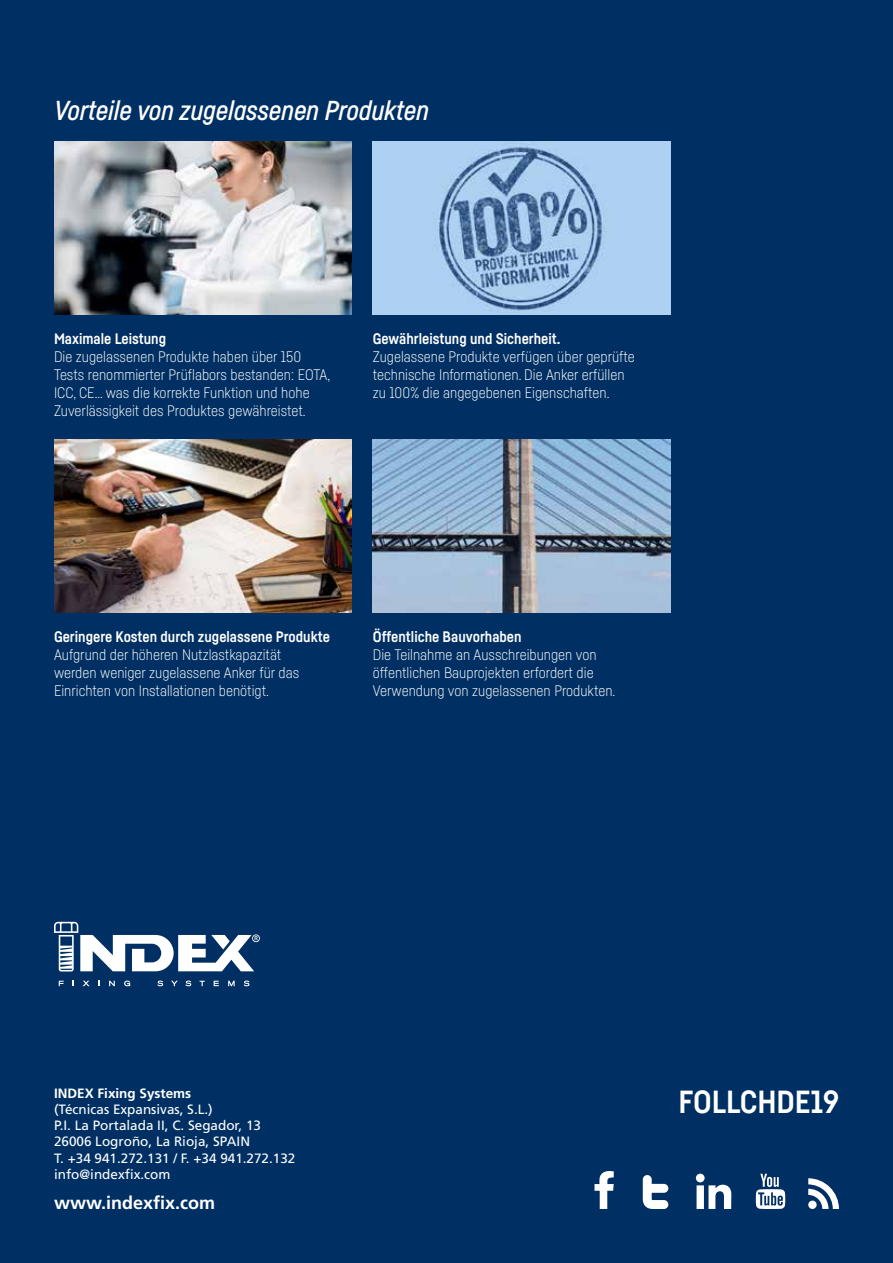
<style>
.page{position:relative;width:893px;height:1263px;background:#003063}
.page>*{position:absolute;margin:0;border:0;box-sizing:border-box;transform-origin:0 0}
.t1{font:700 31.5px "Fabrikat";letter-spacing:-.005em;color:#fff}
.t2{font:italic 500 27px "Fabrikat";letter-spacing:-.01em;color:#fff}
.t3{font:700 18px "Frutiger LT Std";color:#fff}
.t4{font:300 15px/18px "Fabrikat";color:#fff}
.t5{font:700 15px "Fabrikat";color:#fff}
.t6{font:13.5px/16.2px "Frutiger LT Std";color:#fff}
.t7{font:700 13.5px "Frutiger LT Std";color:#fff}
</style>
<div class="page">
<svg style="left:54px;top:922px;width:206px;height:49px"></svg>
<svg style="left:59px;top:981px;width:5px;height:5px"></svg>
<svg style="left:83px;top:981px;width:7px;height:5px"></svg>
<svg style="left:109px;top:981px;width:6px;height:5px"></svg>
<svg style="left:124px;top:980px;width:6px;height:6px"></svg>
<svg style="left:157px;top:980px;width:6px;height:6px"></svg>
<svg style="left:171px;top:981px;width:7px;height:5px"></svg>
<svg style="left:185px;top:980px;width:6px;height:6px"></svg>
<svg style="left:200px;top:981px;width:5px;height:5px"></svg>
<svg style="left:214px;top:981px;width:5px;height:5px"></svg>
<svg style="left:228px;top:981px;width:7px;height:5px"></svg>
<svg style="left:244px;top:980px;width:5px;height:6px"></svg>
<svg style="left:594px;top:1171px;width:20px;height:38px"></svg>
<svg style="left:696px;top:1174px;width:35px;height:35px"></svg>
<svg style="left:808px;top:1178px;width:31px;height:31px"></svg>
<svg style="left:643px;top:1175px;width:25px;height:34px"></svg>
<svg style="left:756px;top:1174px;width:29px;height:35px"></svg>
<img style="left:373px;top:142px;width:297px;height:172px">
<img style="left:54px;top:440px;width:297px;height:172px">
<img style="left:54px;top:142px;width:297px;height:172px">
<img style="left:373px;top:440px;width:297px;height:172px">
<h2 class="t2" style="left:54px;top:94px;width:377px">Vorteile von zugelassenen Produkten</h2>
<p class="t5" style="left:54px;top:330px;width:114px">Maximale Leistung</p>
<p class="t4" style="left:54px;top:347px;width:278px">Die zugelassenen Produkte haben über 150<br>Tests renommierter Prüflabors bestanden: EOTA, ICC, CE... was die korrekte Funktion und hohe Zuverlässigkeit des Produktes gewähreistet.</p>
<p class="t5" style="left:373px;top:330px;width:189px">Gewährleistung und Sicherheit.</p>
<p class="t4" style="left:373px;top:347px;width:264px">Zugelassene Produkte verfügen über geprüfte technische Informationen. Die Anker erfüllen zu 100% die angegebenen Eigenschaften.</p>
<p class="t5" style="left:54px;top:627px;width:277px">Geringere Kosten durch zugelassene Produkte</p>
<p class="t4" style="left:54px;top:645px;width:247px">Aufgrund der höheren Nutzlastkapazität werden weniger zugelassene Anker für das<br>Einrichten von Installationen benötigt.</p>
<p class="t5" style="left:373px;top:627px;width:150px">Öffentliche Bauvorhaben</p>
<p class="t4" style="left:373px;top:645px;width:244px">Die Teilnahme an Ausschreibungen von öffentlichen Bauprojekten erfordert die<br>Verwendung von zugelassenen Produkten.</p>
<p class="t7" style="left:54px;top:1085px;width:139px">INDEX Fixing Systems</p>
<p class="t6" style="left:54px;top:1101px;width:243px">(Técnicas Expansivas, S.L.)<br>P.I. La Portalada II, C. Segador, 13<br>26006 Logroño, La Rioja, SPAIN<br>T. +34 941.272.131 / F. +34 941.272.132 info@indexfix.com</p>
<p class="t3" style="left:54px;top:1192px;width:163px">www.indexfix.com</p>
<h1 class="t1" style="left:679px;top:1083px;width:162px">FOLLCHDE19</h1>
</div>
